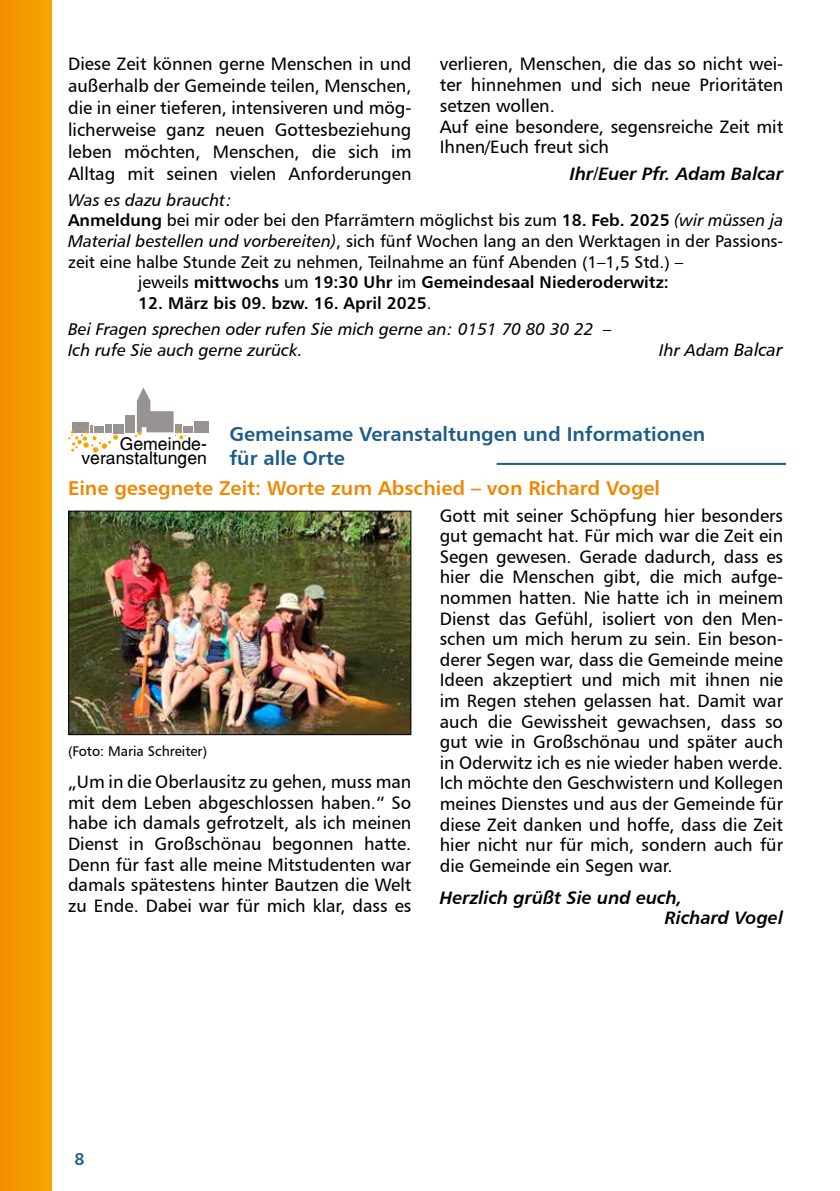
<style>
.page{position:relative;width:840px;height:1191px;background:#fff}
.page>*{position:absolute;margin:0;border:0;box-sizing:border-box;transform-origin:0 0}
.t1{font:20px/24px "Humanist 777 BT Bold B";color:#1d5b89}
.t2{font:20px "Humanist 777 BT Bold B";color:#f18700}
.t3{font:18px/20.6px "Humanist 777 BT Roman B";color:#000;text-align:justify}
.t4{font:18px/20.6px "Humanist 777 BT Bold Italic B";color:#000}
.t5{font:17.6px/14px "Switzerland Plain";color:#000;text-align:right}
.t6{font:17px/20.6px "Humanist 777 BT Roman B";color:#000;text-align:justify}
.t7{font:17px/20.6px "Humanist 777 BT Italic B";color:#000}
.t8{font:17px "Humanist 777 BT Bold B";color:#000}
.t9{font:17px "Humanist 777 BT Bold B";color:#1d5b89}
.t10{font:14px "Humanist 777 BT Roman B";color:#000}
.s1{font-family:"Humanist 777 BT Bold B"}
.s2{font-family:"Humanist 777 BT Italic B"}
.s3{font-family:"Humanist 777 BT Roman B"}
.s4{font-size:18px}
</style>
<div class="page">
<div style="left:0;top:0;width:51px;height:1191px;background:#f59a00"></div>
<hr style="left:496px;top:463px;width:289px;height:2px;background:#1d5b89">
<div style="left:72px;top:422px;width:16px;height:11px;background:#979392"></div>
<div style="left:105px;top:424px;width:7px;height:8px;background:#979392"></div>
<div style="left:113px;top:424px;width:11px;height:9px;background:#979392"></div>
<div style="left:125px;top:415px;width:10px;height:18px;background:#979392"></div>
<div style="left:182px;top:426px;width:10px;height:7px;background:#979392"></div>
<div style="left:194px;top:421px;width:14px;height:12px;background:#979392"></div>
<svg style="left:132px;top:387px;width:54px;height:52px"></svg>
<svg style="left:68px;top:425px;width:52px;height:27px"></svg>
<img style="left:70px;top:513px;width:339px;height:220px">
<div style="left:68px;top:511px;width:343px;height:224px;border:1px solid #000"></div>
<p class="t3" style="left:68px;top:53px;width:345px;line-height:21.8px">Diese Zeit können gerne Menschen in und außerhalb der Gemeinde teilen, Menschen, die in einer tieferen, intensiveren und mög&shy;licherweise ganz neuen Gottesbeziehung leben möchten, Menschen, die sich im Alltag mit seinen vielen Anforderungen</p>
<p class="t3" style="left:439px;top:53px;width:344px;text-align:left">verlieren, Menschen, die das so nicht wei&shy;ter hinnehmen und sich neue Prioritäten setzen wollen.<br>Auf eine besondere, segensreiche Zeit mit<br>Ihnen/Euch freut sich</p>
<p class="t4" style="left:569px;top:163px;width:215px">Ihr/Euer Pfr. Adam Balcar</p>
<p class="t7" style="left:68px;top:189px;width:165px">Was es dazu braucht:</p>
<p class="t6" style="left:68px;top:210px;width:716px"><span class="s1">Anmeldung</span> bei mir oder bei den Pfarrämtern möglichst bis zum <span class="s1">18. Feb. 2025</span> <span class="s2">(wir müssen ja Material bestellen und vorbereiten)</span>, sich fünf Wochen lang an den Werktagen in der Passions&shy;zeit eine halbe Stunde Zeit zu nehmen, Teilnahme an fünf Abenden (1–1,5 Std.) –</p>
<p class="t8" style="left:138px;top:271px;width:532px"><span class="s3">jeweils</span> mittwochs <span class="s3">um</span> 19:30 Uhr <span class="s3">im</span> Gemeindesaal Niederoderwitz:</p>
<p class="t8" style="left:138px;top:292px;width:295px">12. März bis 09. bzw. 16. April 2025<span class="s3">.</span></p>
<p class="t7" style="left:68px;top:318px;width:544px">Bei Fragen sprechen oder rufen Sie mich gerne an: 0151 70 80 30 22 –<br>Ich rufe Sie auch gerne zurück.</p>
<p class="t7" style="left:659px;top:339px;width:125px">Ihr Adam <span class="s4">Balcar</span></p>
<p class="t5" style="left:81px;top:436px;width:127px">Gemeinde&shy;veranstaltungen</p>
<p class="t1" style="left:229px;top:421px;width:477px">Gemeinsame Veranstaltungen und Informationen für alle Orte</p>
<p class="t2" style="left:68px;top:476px;width:593px">Eine gesegnete Zeit: Worte zum Abschied – von Richard Vogel</p>
<p class="t10" style="left:68px;top:742px;width:140px">(Foto: Maria Schreiter)</p>
<p class="t3" style="left:68px;top:771px;width:345px">„Um in die Oberlausitz zu gehen, muss man mit dem Leben abgeschlossen haben.“ So habe ich damals gefrotzelt, als ich meinen Dienst in Großschönau begonnen hatte.<br>Denn für fast alle meine Mitstudenten war damals spätestens hinter Bautzen die Welt zu Ende. Dabei war für mich klar, dass es</p>
<p class="t3" style="left:439px;top:504px;width:345px">Gott mit seiner Schöpfung hier besonders gut gemacht hat. Für mich war die Zeit ein Segen gewesen. Gerade dadurch, dass es hier die Menschen gibt, die mich aufge&shy;nommen hatten. Nie hatte ich in meinem Dienst das Gefühl, isoliert von den Men&shy;schen um mich herum zu sein. Ein beson&shy;derer Segen war, dass die Gemeinde meine Ideen akzeptiert und mich mit ihnen nie im Regen stehen gelassen hat. Damit war auch die Gewissheit gewachsen, dass so gut wie in Großschönau und später auch in Oderwitz ich es nie wieder haben werde.<br>Ich möchte den Geschwistern und Kollegen meines Dienstes und aus der Gemeinde für diese Zeit danken und hoffe, dass die Zeit hier nicht nur für mich, sondern auch für die Gemeinde ein Segen war.</p>
<p class="t4" style="left:664px;top:886px;width:120px;text-indent:-225px">Herzlich grüßt Sie und euch,<br>Richard Vogel</p>
<p class="t9" style="left:74px;top:1148px;width:12px">8</p>
</div>
